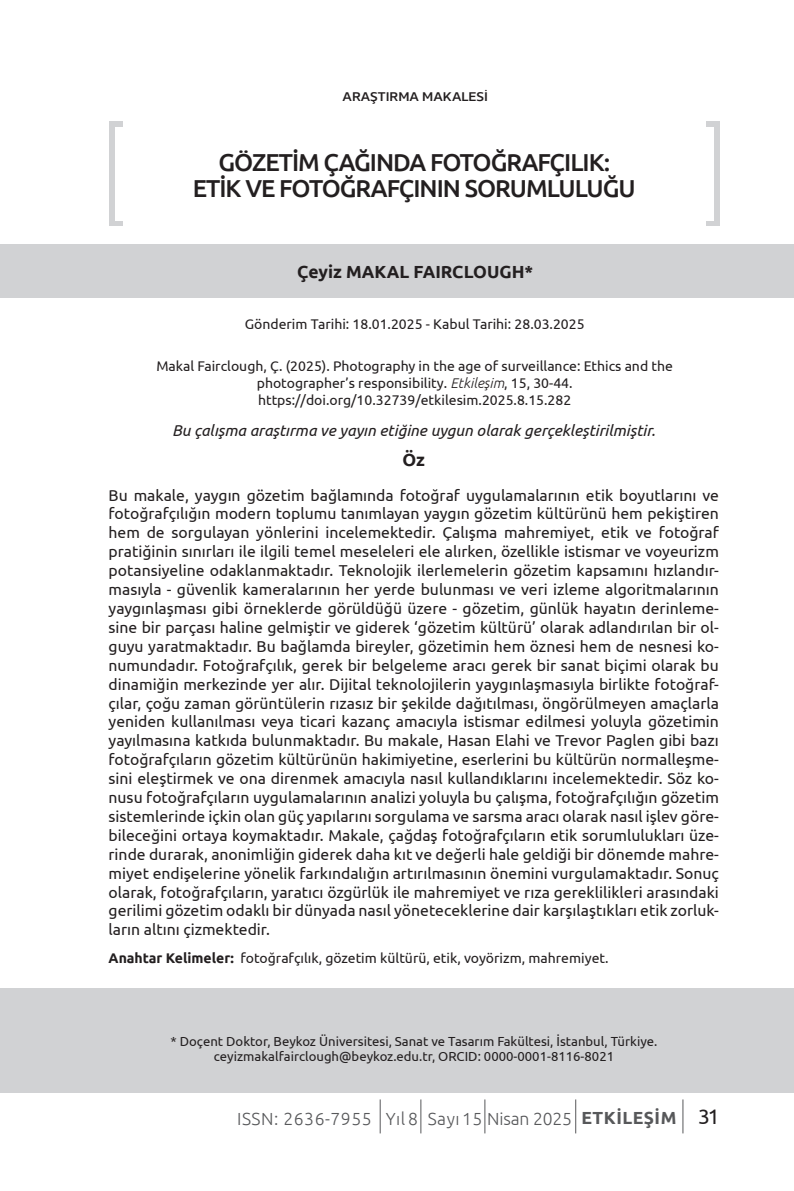
<style>
.page{position:relative;width:794px;height:1191px;background:#fff}
.page>*{position:absolute;margin:0;border:0;box-sizing:border-box;transform-origin:0 0}
.t1{font:500 24.5px/26.2px "Ubuntu";letter-spacing:-.04em;color:#231f20;text-align:center}
.t2{font:300 17.5px "Ubuntu";letter-spacing:.03em;color:#57585a}
.t3{font:700 17.5px "Ubuntu";color:#231f20}
.t4{font:15.75px/18.9px "Ubuntu";color:#231f20;text-align:justify}
.t5{font:italic 15.75px "Ubuntu";color:#231f20}
.t6{font:14px/16.8px "Ubuntu";color:#231f20;text-align:center}
.t7{font:14px "Concord";color:#231f20}
.t8{font:13.12px/15.8px "Ubuntu";color:#231f20;text-align:center}
.s1{font-weight:300;font-style:italic}
.s2{font-weight:700}
.s3{font-weight:400;font-size:21px;color:#231f20}
</style>
<div class="page">
<hr style="left:682px;top:1099px;width:1px;height:34px;background:#57585a">
<hr style="left:575px;top:1099px;width:1px;height:34px;background:#57585a">
<hr style="left:420px;top:1099px;width:1px;height:34px;background:#57585a">
<hr style="left:484px;top:1099px;width:1px;height:34px;background:#57585a">
<hr style="left:380px;top:1099px;width:1px;height:34px;background:#57585a">
<div style="left:109px;top:121px;width:610px;height:105px;background:#d1d2d4"></div>
<div style="left:123px;top:116px;width:582px;height:115px;background:#fff"></div>
<div style="left:115px;top:127px;width:598px;height:93px;background:#fff"></div>
<div style="left:0;top:244px;width:794px;height:54px;background:#d1d2d4"></div>
<div style="left:0;top:988px;width:794px;height:105px;background:#d1d2d4"></div>
<p class="t7" style="left:342px;top:88px;width:147px">ARAŞTIRMA MAKALESI</p>
<h1 class="t1" style="left:193px;top:148px;width:444px">GÖZETİM ÇAĞINDA FOTOĞRAFÇILIK:<br>ETİK VE FOTOĞRAFÇININ SORUMLULUĞU</h1>
<p class="t3" style="left:297px;top:261px;width:237px">Çeyiz MAKAL FAIRCLOUGH*</p>
<p class="t6" style="left:245px;top:315px;width:341px">Gönderim Tarihi: 18.01.2025 - Kabul Tarihi: 28.03.2025</p>
<p class="t6" style="left:156px;top:357px;width:518px">Makal Fairclough, Ç. (2025). Photography in the age of surveillance: Ethics and the photographer’s responsibility. <span class="s1">Etkileşim</span>, 15, 30-44. https://doi.org/10.32739/etkilesim.2025.8.15.282</p>
<p class="t5" style="left:172px;top:421px;width:485px">Bu çalışma araştırma ve yayın etiğine uygun olarak gerçekleştirilmiştir.</p>
<p class="t3" style="left:402px;top:449px;width:24px">Öz</p>
<p class="t4" style="left:109px;top:485px;width:612px">Bu makale, yaygın gözetim bağlamında fotoğraf uygulamalarının etik boyutlarını ve fotoğrafçılığın modern toplumu tanımlayan yaygın gözetim kültürünü hem pekiştiren hem de sorgulayan yönlerini incelemektedir. Çalışma mahremiyet, etik ve fotoğraf pratiğinin sınırları ile ilgili temel meseleleri ele alırken, özellikle istismar ve voyeurizm potansiyeline odaklanmaktadır. Teknolojik ilerlemelerin gözetim kapsamını hızlandır&shy;masıyla - güvenlik kameralarının her yerde bulunması ve veri izleme algoritmalarının yaygınlaşması gibi örneklerde görüldüğü üzere - gözetim, günlük hayatın derinleme&shy;sine bir parçası haline gelmiştir ve giderek ‘gözetim kültürü’ olarak adlandırılan bir ol&shy;guyu yaratmaktadır. Bu bağlamda bireyler, gözetimin hem öznesi hem de nesnesi ko&shy;numundadır. Fotoğrafçılık, gerek bir belgeleme aracı gerek bir sanat biçimi olarak bu dinamiğin merkezinde yer alır. Dijital teknolojilerin yaygınlaşmasıyla birlikte fotoğraf&shy;çılar, çoğu zaman görüntülerin rızasız bir şekilde dağıtılması, öngörülmeyen amaçlarla yeniden kullanılması veya ticari kazanç amacıyla istismar edilmesi yoluyla gözetimin yayılmasına katkıda bulunmaktadır. Bu makale, Hasan Elahi ve Trevor Paglen gibi bazı fotoğrafçıların gözetim kültürünün hakimiyetine, eserlerini bu kültürün normalleşme&shy;sini eleştirmek ve ona direnmek amacıyla nasıl kullandıklarını incelemektedir. Söz ko&shy;nusu fotoğrafçıların uygulamalarının analizi yoluyla bu çalışma, fotoğrafçılığın gözetim sistemlerinde içkin olan güç yapılarını sorgulama ve sarsma aracı olarak nasıl işlev göre&shy;bileceğini ortaya koymaktadır. Makale, çağdaş fotoğrafçıların etik sorumlulukları üze&shy;rinde durarak, anonimliğin giderek daha kıt ve değerli hale geldiği bir dönemde mahre&shy;miyet endişelerine yönelik farkındalığın artırılmasının önemini vurgulamaktadır. Sonuç olarak, fotoğrafçıların, yaratıcı özgürlük ile mahremiyet ve rıza gereklilikleri arasındaki gerilimi gözetim odaklı bir dünyada nasıl yöneteceklerine dair karşılaştıkları etik zorluk&shy;ların altını çizmektedir.</p>
<p class="t6" style="left:109px;top:949px;width:502px"><span class="s2">Anahtar Kelimeler:</span> fotoğrafçılık, gözetim kültürü, etik, voyörizm, mahremiyet.</p>
<p class="t8" style="left:170px;top:1032px;width:488px">* Doçent Doktor, Beykoz Üniversitesi, Sanat ve Tasarım Fakültesi, İstanbul, Türkiye. ceyizmakalfairclough@beykoz.edu.tr, ORCID: 0000-0001-8116-8021</p>
<p class="t2" style="left:237px;top:1108px;width:484px">ISSN: 2636-7955 Yıl 8 Sayı15 Nisan 2025 <span class="s2">ETKİLEŞİM</span> <span class="s3">31</span></p>
</div>
